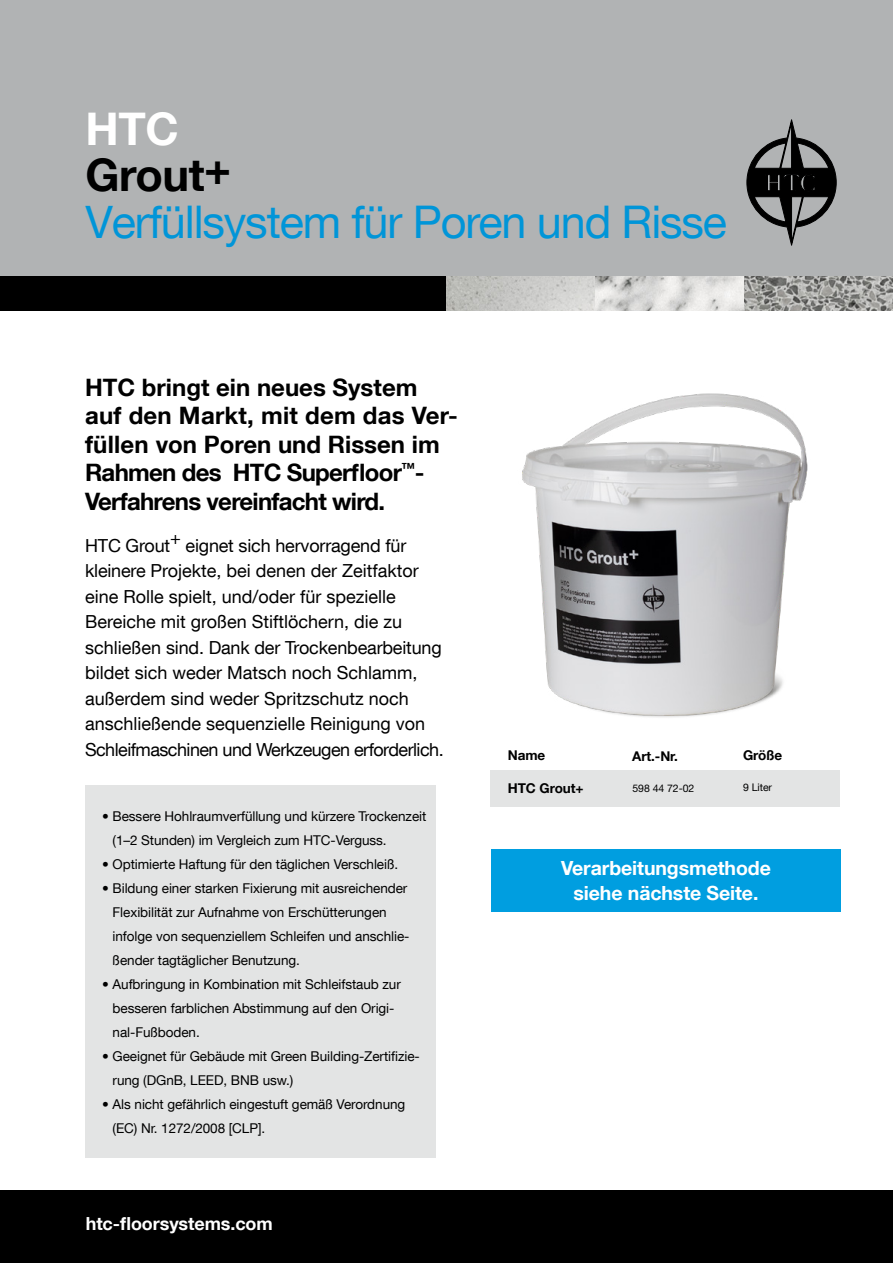
<style>
.page{position:relative;width:893px;height:1263px;background:#fff}
.page>*{position:absolute;margin:0;border:0;box-sizing:border-box;transform-origin:0 0}
.t1{font:45px/46.5px "Helvetica Neue LT Com";letter-spacing:-.025em;color:#0095d8}
.t2{font:700 45px "Helvetica Neue LT Com";color:#fff}
.t3{font:700 24px/28.5px "Helvetica Neue LT Com";color:#000}
.t4{font:700 19.5px/25.5px "Helvetica Neue LT Com";letter-spacing:-.005em;color:#fff;text-align:center}
.t5{font:18px/25.5px "Helvetica Neue LT Com";color:#000}
.t6{font:700 18px "Helvetica Neue LT Com";letter-spacing:-.005em;color:#fff}
.t7{font:13.5px/24px "Helvetica Neue LT Com";letter-spacing:-.005em;color:#000}
.t8{font:700 13.5px "Helvetica Neue LT Com";letter-spacing:-.005em;color:#000}
.t9{font:700 13.5px "Helvetica Neue";color:#000}
.t10{font:10.5px "Helvetica Neue";letter-spacing:-.005em;color:#000}
.t11{font:10.5px "Helvetica Neue LT Com";letter-spacing:-.005em;color:#000}
.s1{font-weight:700;color:#000}
.s2{font-family:"Helvetica Neue"}
</style>
<div class="page">
<div style="left:0;top:0;width:893px;height:276px;background:#b1b3b4"></div>
<div style="left:0;top:276px;width:446px;height:34px;background:#000"></div>
<img style="left:446px;top:276px;width:447px;height:34px">
<div style="left:0;top:1191px;width:893px;height:72px;background:#000"></div>
<svg style="left:746px;top:119px;width:91px;height:127px"></svg>
<div style="left:490px;top:771px;width:350px;height:36px;background:#e3e4e4"></div>
<img style="left:522px;top:393px;width:286px;height:325px">
<div style="left:85px;top:786px;width:350px;height:372px;background:#e3e4e4"></div>
<div style="left:491px;top:849px;width:350px;height:62px;background:#009ee0"></div>
<h1 class="t2" style="left:85px;top:100px;width:95px">HTC</h1>
<h1 class="t1" style="left:85px;top:151px;width:643px"><span class="s1">Grout</span><sup>+<br></sup><span class="s2">V</span>erfüllsystem für Poren und Risse</h1>
<h2 class="t3" style="left:85px;top:372px;width:374px">HTC bringt ein neues System auf den Markt, mit dem das Ver&shy;füllen von Poren und Rissen im<br>Rahmen des HTC Superfloor<sup>™</sup>-<br>Verfahrens vereinfacht wird.</h2>
<p class="t5" style="left:85px;top:532px;width:360px">HTC Grout+ eignet sich hervorragend für kleinere Projekte, bei denen der Zeitfaktor eine Rolle spielt, und/oder für spezielle Bereiche mit großen Stiftlöchern, die zu schließen sind. Dank der Trockenbearbeitung bildet sich weder Matsch noch Schlamm, außerdem sind weder Spritzschutz noch anschließende sequenzielle Reinigung von Schleifmaschinen und Werkzeugen erforderlich.</p>
<p class="t7" style="left:113px;top:803px;width:315px;text-indent:-10px">• Bessere Hohlraumverfüllung und kürzere Trockenzeit (1–2 Stunden) im Vergleich zum HTC-Verguss.</p>
<p class="t7" style="left:102px;top:851px;width:298px">• Optimierte Haftung für den täglichen Verschleiß.</p>
<p class="t7" style="left:113px;top:875px;width:298px;text-indent:-10px">• Bildung einer starken Fixierung mit ausreichender Flexibilität zur Aufnahme von Erschütterungen infolge von sequenziellem Schleifen und anschlie&shy;ßender tagtäglicher Benutzung.</p>
<p class="t7" style="left:113px;top:971px;width:290px;text-indent:-10px">• Aufbringung in Kombination mit Schleifstaub zur besseren farblichen Abstimmung auf den Origi&shy;nal-Fußboden.</p>
<p class="t7" style="left:113px;top:1043px;width:309px;text-indent:-10px">• Geeignet für Gebäude mit Green Building-Zertifizie&shy;rung (DGnB, LEED, BNB usw.)</p>
<p class="t7" style="left:113px;top:1091px;width:294px;text-indent:-10px">• Als nicht gefährlich eingestuft gemäß Verordnung (EC) Nr. 1272/2008 [CLP].</p>
<h3 class="t6" style="left:86px;top:1212px;width:189px">htc-floorsystems.com</h3>
<p class="t8" style="left:508px;top:747px;width:39px">Name</p>
<p class="t9" style="left:632px;top:748px;width:47px">Art.-Nr.</p>
<p class="t8" style="left:743px;top:747px;width:41px">Größe</p>
<p class="t8" style="left:508px;top:780px;width:77px">HTC Grout+</p>
<p class="t10" style="left:632px;top:782px;width:63px">598 44 72-02</p>
<p class="t11" style="left:743px;top:781px;width:31px">9 Liter</p>
<h3 class="t4" style="left:561px;top:854px;width:211px">Verarbeitungsmethode siehe nächste Seite.</h3>
</div>
